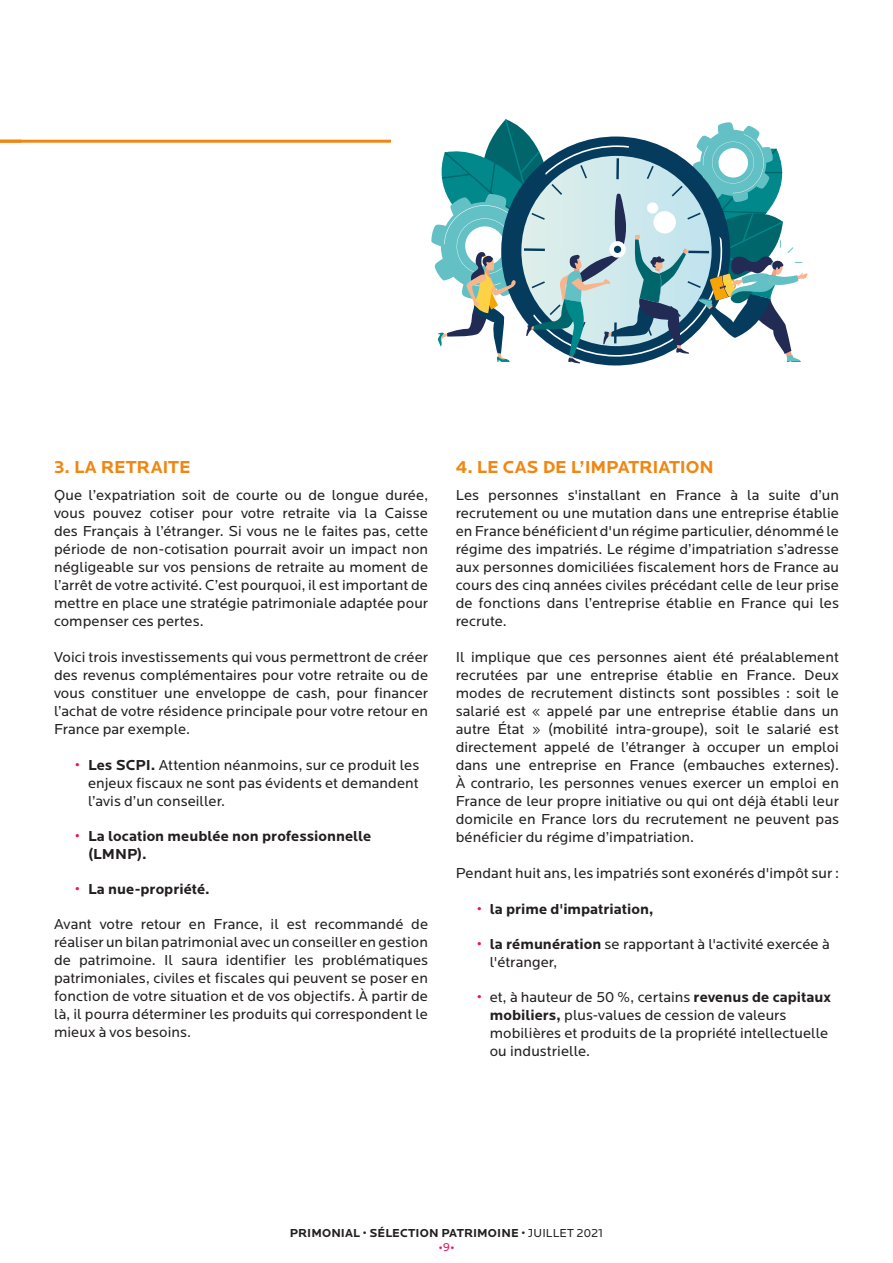
<style>
.page{position:relative;width:893px;height:1263px;background:#fff}
.page>*{position:absolute;margin:0;border:0;box-sizing:border-box;transform-origin:0 0}
.t1{font:700 18px "Locator";letter-spacing:-.01em;color:#f08712}
.t2{font:15px/18px "Locator";letter-spacing:.005em;color:#231f20;text-align:justify}
.t3{font:700 15px/18px "Locator";color:#231f20}
.t4{font:700 12px "Locator";letter-spacing:.005em;color:#231f20}
.t5{font:12px "Locator";color:#ee1059}
.s1{font-weight:700;color:#ee1059}
.s2{font-weight:700}
.s3{color:#ee1059}
.s4{font-weight:300}
.s5{font-weight:400}
</style>
<div class="page">
<hr style="left:0;top:140px;width:839px;height:3px;background:#f08712">
<div style="left:391px;top:80px;width:448px;height:321px;background:#fff"></div>
<svg style="left:431px;top:119px;width:377px;height:244px"></svg>
<p class="t1" style="left:54px;top:456px;width:138px">3. LA RETRAITE</p>
<p class="t2" style="left:54px;top:486px;width:376px">Que l’expatriation soit de courte ou de longue durée, vous pouvez cotiser pour votre retraite via la Caisse des Français à l’étranger. Si vous ne le faites pas, cette période de non-cotisation pourrait avoir un impact non négligeable sur vos pensions de retraite au moment de l’arrêt de votre activité. C’est pourquoi, il est important de mettre en place une stratégie patrimoniale adaptée pour compenser ces pertes.</p>
<p class="t2" style="left:54px;top:648px;width:376px">Voici trois investissements qui vous permettront de créer des revenus complémentaires pour votre retraite ou de vous constituer une enveloppe de cash, pour financer l’achat de votre résidence principale pour votre retour en France par exemple.</p>
<p class="t2" style="left:88px;top:756px;width:333px;text-indent:-13px"><span class="s1">•</span> <span class="s2">Les SCPI.</span> Attention néanmoins, sur ce produit les enjeux fiscaux ne sont pas évidents et demandent l’avis d’un conseiller.</p>
<p class="t3" style="left:88px;top:827px;width:285px;text-indent:-13px"><span class="s3">•</span> La location meublée non professionnelle (LMNP).</p>
<p class="t3" style="left:75px;top:880px;width:136px"><span class="s3">•</span> La nue-propriété.</p>
<p class="t2" style="left:54px;top:915px;width:376px">Avant votre retour en France, il est recommandé de réaliser un bilan patrimonial avec un conseiller en gestion de patrimoine. Il saura identifier les problématiques patrimoniales, civiles et fiscales qui peuvent se poser en fonction de votre situation et de vos objectifs. À partir de là, il pourra déterminer les produits qui correspondent le mieux à vos besoins.</p>
<p class="t1" style="left:456px;top:456px;width:259px">4. LE CAS DE L’IMPATRIATION</p>
<p class="t2" style="left:456px;top:486px;width:385px">Les personnes s'installant en France à la suite d’un recrutement ou une mutation dans une entreprise établie en France bénéficient d'un régime particulier, dénommé le régime des impatriés. Le régime d’impatriation s’adresse aux personnes domiciliées fiscalement hors de France au cours des cinq années civiles précédant celle de leur prise de fonctions dans l’entreprise établie en France qui les recrute.</p>
<p class="t2" style="left:456px;top:648px;width:385px">Il implique que ces personnes aient été préalablement recrutées par une entreprise établie en France. Deux modes de recrutement distincts sont possibles : soit le salarié est « appelé par une entreprise établie dans un autre État » (mobilité intra-groupe), soit le salarié est directement appelé de l’étranger à occuper un emploi dans une entreprise en France (embauches externes).<br>À contrario, les personnes venues exercer un emploi en France de leur propre initiative ou qui ont déjà établi leur domicile en France lors du recrutement ne peuvent pas bénéficier du régime d’impatriation.</p>
<p class="t2" style="left:456px;top:864px;width:385px">Pendant huit ans, les impatriés sont exonérés d'impôt sur :</p>
<p class="t3" style="left:477px;top:900px;width:178px"><span class="s3">•</span> la prime d'impatriation,</p>
<p class="t2" style="left:490px;top:935px;width:341px;text-indent:-13px"><span class="s1">•</span> <span class="s2">la rémunération</span> se rapportant à l'activité exercée à l'étranger,</p>
<p class="t2" style="left:490px;top:988px;width:343px;text-align:left;text-indent:-13px"><span class="s1">•</span> et, à hauteur de 50 %, certains <span class="s2">revenus de capitaux mobiliers,</span> plus-values de cession de valeurs mobilières et produits de la propriété intellectuelle ou industrielle.</p>
<p class="t4" style="left:290px;top:1226px;width:315px">PRIMONIAL <span class="s4">•</span> SÉLECTION PATRIMOINE <span class="s4">•</span> <span class="s5">JUILLET 2021</span></p>
<p class="t5" style="left:439px;top:1240px;width:17px">•9<span class="s4">•</span></p>
</div>
